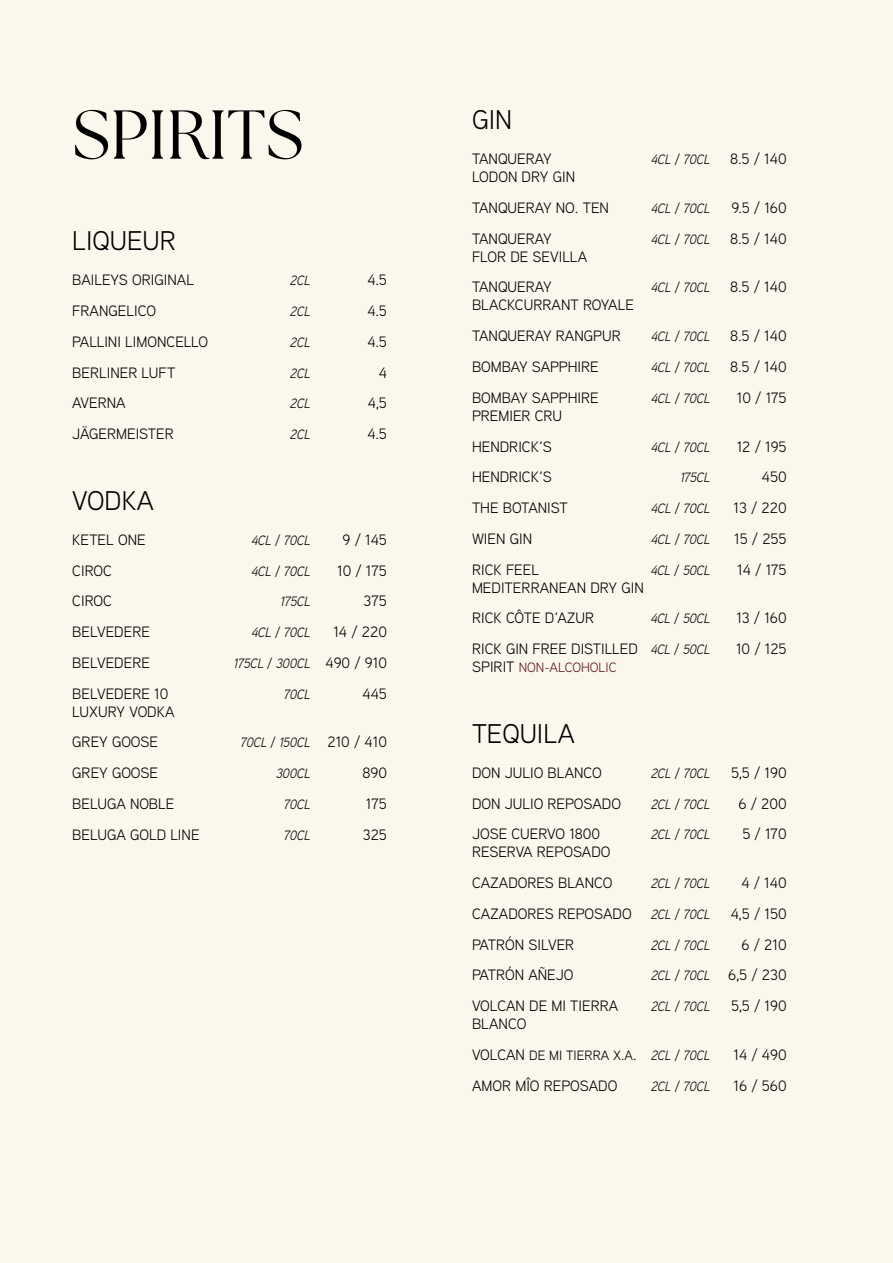
<style>
.page{position:relative;width:893px;height:1263px;background:#faf7ed}
.page>*{position:absolute;margin:0;border:0;box-sizing:border-box;transform-origin:0 0}
.t1{font:69px "The Seasons";color:#000}
.t2{font:27px "Aaux Next";color:#000}
.t3{font:15px/30.8px "Aaux Next";color:#000}
.t4{font:italic 13.5px "Aaux Next";color:#000}
.t5{font:13.5px "Aaux Next";color:#000}
.t6{font:13.5px "Aaux Next";color:#631922}
.s1{font-style:normal;font-size:15px}
.s2{font-style:italic;font-size:13.5px}
.s3{font-size:15px;color:#000}
.s4{font-size:15px}
.s5{font-style:italic}
</style>
<div class="page">
<h1 class="t1" style="left:72px;top:89px;width:233px">SPIRITS</h1>
<h2 class="t2" style="left:72px;top:223px;width:105px">LIQUEUR</h2>
<p class="t3" style="left:72px;top:264px;width:123px">BAILEYS ORIGINAL</p>
<p class="t4" style="left:290px;top:272px;width:22px">2CL</p>
<p class="t3" style="left:367px;top:264px;width:21px">4.5</p>
<p class="t3" style="left:72px;top:295px;width:85px">FRANGELICO</p>
<p class="t4" style="left:290px;top:302px;width:22px">2CL</p>
<p class="t3" style="left:367px;top:295px;width:21px">4.5</p>
<p class="t3" style="left:72px;top:326px;width:137px">PALLINI LIMONCELLO</p>
<p class="t4" style="left:290px;top:333px;width:22px">2CL</p>
<p class="t3" style="left:367px;top:326px;width:21px">4.5</p>
<p class="t3" style="left:72px;top:356px;width:105px">BERLINER LUFT</p>
<p class="t4" style="left:290px;top:364px;width:22px">2CL</p>
<p class="t3" style="left:379px;top:356px;width:10px">4</p>
<p class="t3" style="left:72px;top:387px;width:55px">AVERNA</p>
<p class="t4" style="left:290px;top:395px;width:22px">2CL</p>
<p class="t3" style="left:368px;top:387px;width:21px">4,5</p>
<p class="t3" style="left:72px;top:418px;width:103px">JÄGERMEISTER</p>
<p class="t4" style="left:290px;top:425px;width:22px">2CL</p>
<p class="t3" style="left:367px;top:418px;width:21px">4.5</p>
<h2 class="t2" style="left:72px;top:482px;width:83px">VODKA</h2>
<p class="t3" style="left:72px;top:524px;width:75px">KETEL ONE</p>
<p class="t4" style="left:252px;top:531px;width:60px">4CL / 70CL</p>
<p class="t3" style="left:343px;top:524px;width:46px">9 / 145</p>
<p class="t3" style="left:72px;top:554px;width:41px">CIROC</p>
<p class="t4" style="left:252px;top:562px;width:60px">4CL / 70CL</p>
<p class="t3" style="left:337px;top:554px;width:51px">10 / 175</p>
<p class="t3" style="left:72px;top:585px;width:41px">CIROC</p>
<p class="t4" style="left:281px;top:593px;width:31px">175CL</p>
<p class="t3" style="left:364px;top:585px;width:25px">375</p>
<p class="t3" style="left:72px;top:616px;width:79px">BELVEDERE</p>
<p class="t4" style="left:252px;top:623px;width:60px">4CL / 70CL</p>
<p class="t3" style="left:333px;top:616px;width:55px">14 / 220</p>
<p class="t3" style="left:72px;top:647px;width:79px">BELVEDERE</p>
<p class="t4" style="left:234px;top:654px;width:155px">175CL / 300CL <span class="s1">490 / 910</span></p>
<p class="t3" style="left:72px;top:677px;width:98px">BELVEDERE 10</p>
<p class="t4" style="left:284px;top:685px;width:28px">70CL</p>
<p class="t3" style="left:362px;top:677px;width:26px">445</p>
<p class="t3" style="left:72px;top:695px;width:104px">LUXURY VODKA<br>GREY GOOSE</p>
<p class="t4" style="left:240px;top:734px;width:148px">70CL / 150CL <span class="s1">210 / 410</span></p>
<p class="t3" style="left:72px;top:757px;width:87px">GREY GOOSE</p>
<p class="t4" style="left:276px;top:764px;width:36px">300CL</p>
<p class="t3" style="left:362px;top:757px;width:26px">890</p>
<p class="t3" style="left:72px;top:788px;width:103px">BELUGA NOBLE</p>
<p class="t4" style="left:284px;top:795px;width:28px">70CL</p>
<p class="t3" style="left:366px;top:788px;width:23px">175</p>
<p class="t3" style="left:72px;top:818px;width:129px">BELUGA GOLD LINE</p>
<p class="t4" style="left:284px;top:826px;width:28px">70CL</p>
<p class="t3" style="left:363px;top:818px;width:26px">325</p>
<h2 class="t2" style="left:472px;top:102px;width:42px">GIN</h2>
<p class="t3" style="left:472px;top:143px;width:81px">TANQUERAY</p>
<p class="t4" style="left:651px;top:150px;width:60px">4CL / 70CL</p>
<p class="t3" style="left:730px;top:143px;width:58px">8.5 / 140</p>
<p class="t3" style="left:472px;top:161px;width:139px">LODON DRY GIN<br>TANQUERAY NO. TEN</p>
<p class="t4" style="left:651px;top:199px;width:60px">4CL / 70CL</p>
<p class="t3" style="left:732px;top:192px;width:57px">9.5 / 160</p>
<p class="t3" style="left:472px;top:223px;width:81px">TANQUERAY</p>
<p class="t4" style="left:651px;top:230px;width:60px">4CL / 70CL</p>
<p class="t3" style="left:730px;top:223px;width:58px">8.5 / 140</p>
<p class="t3" style="left:472px;top:241px;width:117px">FLOR DE SEVILLA<br>TANQUERAY</p>
<p class="t4" style="left:651px;top:279px;width:60px">4CL / 70CL</p>
<p class="t3" style="left:730px;top:271px;width:58px">8.5 / 140</p>
<p class="t3" style="left:472px;top:289px;width:163px">BLACKCURRANT ROYALE<br>TANQUERAY RANGPUR</p>
<p class="t4" style="left:651px;top:327px;width:60px">4CL / 70CL</p>
<p class="t3" style="left:730px;top:320px;width:58px">8.5 / 140</p>
<p class="t3" style="left:472px;top:351px;width:128px">BOMBAY SAPPHIRE</p>
<p class="t4" style="left:651px;top:358px;width:60px">4CL / 70CL</p>
<p class="t3" style="left:730px;top:351px;width:58px">8.5 / 140</p>
<p class="t3" style="left:472px;top:382px;width:128px">BOMBAY SAPPHIRE</p>
<p class="t4" style="left:651px;top:389px;width:60px">4CL / 70CL</p>
<p class="t3" style="left:737px;top:382px;width:51px">10 / 175</p>
<p class="t3" style="left:472px;top:400px;width:91px">PREMIER CRU<br>HENDRICK‘S</p>
<p class="t4" style="left:651px;top:438px;width:60px">4CL / 70CL</p>
<p class="t3" style="left:737px;top:430px;width:51px">12 / 195</p>
<p class="t3" style="left:472px;top:461px;width:81px">HENDRICK‘S</p>
<p class="t4" style="left:680px;top:468px;width:31px">175CL</p>
<p class="t3" style="left:762px;top:461px;width:26px">450</p>
<p class="t3" style="left:472px;top:492px;width:97px">THE BOTANIST</p>
<p class="t4" style="left:651px;top:499px;width:60px">4CL / 70CL</p>
<p class="t3" style="left:733px;top:492px;width:55px">13 / 220</p>
<p class="t3" style="left:472px;top:523px;width:62px">WIEN GIN</p>
<p class="t4" style="left:651px;top:530px;width:60px">4CL / 70CL</p>
<p class="t3" style="left:734px;top:523px;width:54px">15 / 255</p>
<p class="t3" style="left:472px;top:553px;width:69px">RICK FEEL</p>
<p class="t4" style="left:651px;top:561px;width:61px">4CL / 50CL</p>
<p class="t3" style="left:737px;top:553px;width:51px">14 / 175</p>
<p class="t3" style="left:472px;top:571px;width:173px">MEDITERRANEAN DRY GIN<br>RICK CÔTE D‘AZUR</p>
<p class="t4" style="left:651px;top:609px;width:61px">4CL / 50CL</p>
<p class="t3" style="left:736px;top:602px;width:52px">13 / 160</p>
<p class="t3" style="left:472px;top:633px;width:240px">RICK GIN FREE DISTILLED <span class="s2">4CL / 50CL</span></p>
<p class="t3" style="left:736px;top:633px;width:52px">10 / 125</p>
<p class="t6" style="left:472px;top:658px;width:146px"><span class="s3">SPIRIT</span> NON-ALCOHOLIC</p>
<h2 class="t2" style="left:472px;top:715px;width:104px">TEQUILA</h2>
<p class="t3" style="left:472px;top:757px;width:131px">DON JULIO BLANCO</p>
<p class="t4" style="left:651px;top:764px;width:61px">2CL / 70CL</p>
<p class="t3" style="left:731px;top:757px;width:57px">5,5 / 190</p>
<p class="t3" style="left:472px;top:787px;width:151px">DON JULIO REPOSADO</p>
<p class="t4" style="left:651px;top:795px;width:61px">2CL / 70CL</p>
<p class="t3" style="left:738px;top:787px;width:50px">6 / 200</p>
<p class="t3" style="left:472px;top:818px;width:130px">JOSE CUERVO 1800</p>
<p class="t4" style="left:651px;top:825px;width:61px">2CL / 70CL</p>
<p class="t3" style="left:742px;top:818px;width:46px">5 / 170</p>
<p class="t3" style="left:472px;top:836px;width:142px">RESERVA REPOSADO<br>CAZADORES BLANCO</p>
<p class="t4" style="left:651px;top:874px;width:61px">2CL / 70CL</p>
<p class="t3" style="left:741px;top:867px;width:47px">4 / 140</p>
<p class="t3" style="left:472px;top:898px;width:161px">CAZADORES REPOSADO</p>
<p class="t4" style="left:651px;top:905px;width:61px">2CL / 70CL</p>
<p class="t3" style="left:731px;top:898px;width:57px">4,5 / 150</p>
<p class="t3" style="left:472px;top:928px;width:104px">PATRÓN SILVER</p>
<p class="t4" style="left:651px;top:936px;width:61px">2CL / 70CL</p>
<p class="t3" style="left:741px;top:928px;width:47px">6 / 210</p>
<p class="t3" style="left:472px;top:959px;width:103px">PATRÓN AÑEJO</p>
<p class="t4" style="left:651px;top:966px;width:137px">2CL / 70CL <span class="s1">6,5 / 230</span></p>
<p class="t3" style="left:472px;top:990px;width:148px">VOLCAN DE MI TIERRA</p>
<p class="t4" style="left:651px;top:997px;width:61px">2CL / 70CL</p>
<p class="t3" style="left:731px;top:990px;width:57px">5,5 / 190</p>
<p class="t3" style="left:472px;top:1008px;width:56px">BLANCO</p>
<p class="t5" style="left:472px;top:1046px;width:240px"><span class="s4">VOLCAN</span> DE MI TIERRA X.A<span class="s4">.</span> <span class="s5">2CL / 70CL</span></p>
<p class="t3" style="left:733px;top:1039px;width:55px">14 / 490</p>
<p class="t3" style="left:472px;top:1069px;width:147px">AMOR MÎO REPOSADO</p>
<p class="t4" style="left:651px;top:1077px;width:61px">2CL / 70CL</p>
<p class="t3" style="left:734px;top:1069px;width:55px">16 / 560</p>
</div>
